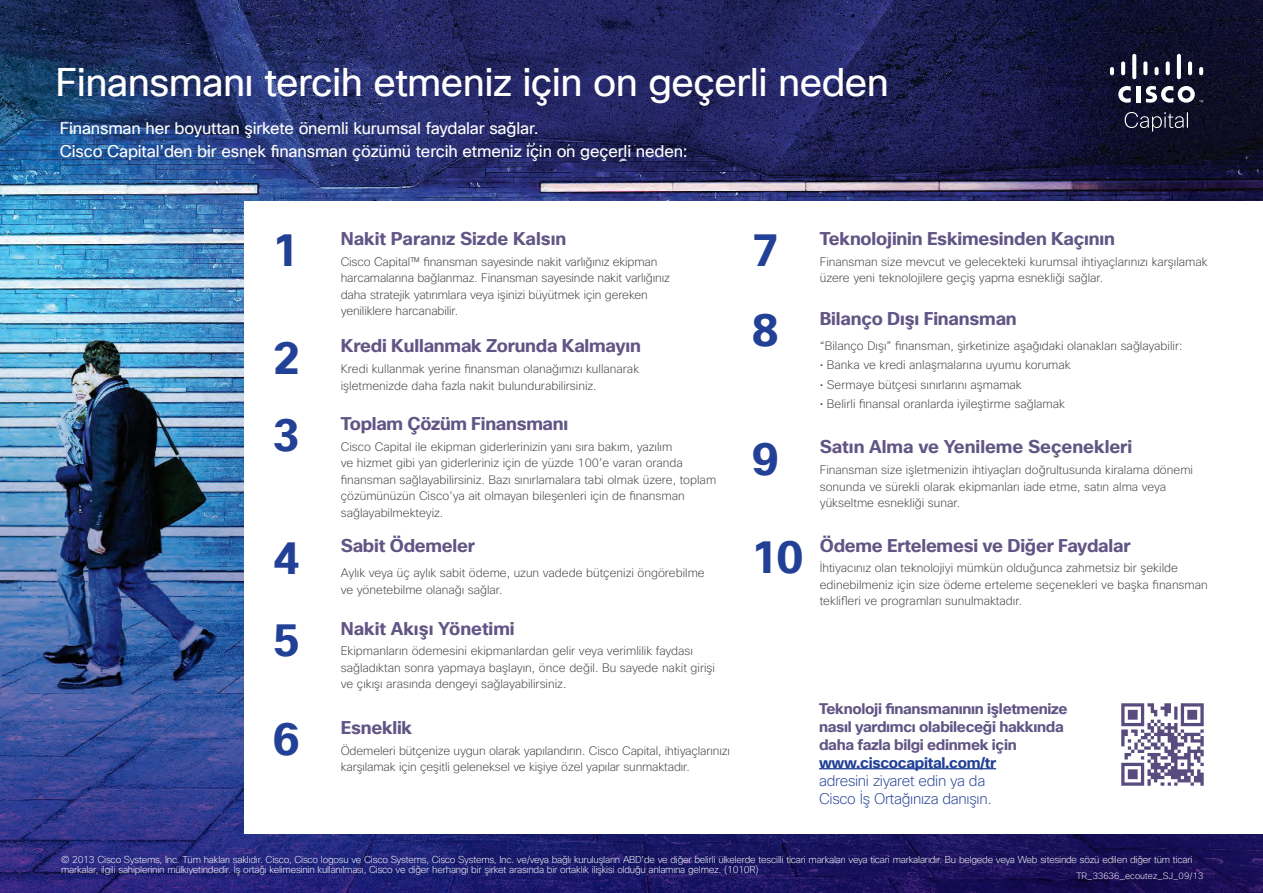
<style>
.page{position:relative;width:1263px;height:893px;background:#fff}
.page>*{position:absolute;margin:0;border:0;box-sizing:border-box;transform-origin:0 0}
.t1{font:700 45px "Cisco Sans TT";color:#224196}
.t2{font:39px "Cisco Sans TT";letter-spacing:-.015em;color:#fff}
.t3{font:700 18px "Cisco Sans";letter-spacing:-.01em;color:#615585}
.t4{font:16.5px "Cisco Sans TT";letter-spacing:-.01em;color:#fff}
.t5{font:700 15px/18px "Cisco Sans TT";letter-spacing:-.02em;color:#615585}
.t6{font:200 12px/16.5px "Cisco Sans";color:#3e3e3f}
.t7{font:200 9.75px/10.5px "Cisco Sans TT";letter-spacing:-.025em;color:#fff}
.t8{font:200 9px "Cisco Sans TT";color:#fff}
.s1{color:#224196}
.s2{font-weight:200;color:#224196}
</style>
<div class="page">
<img style="left:0;top:0;width:1263px;height:893px">
<svg style="left:1125px;top:112px;width:63px;height:20px"></svg>
<hr style="left:1136px;top:86px;width:4px;height:16px;background:#fff">
<svg style="left:1118px;top:86px;width:13px;height:17px"></svg>
<svg style="left:1110px;top:67px;width:4px;height:8px"></svg>
<svg style="left:1121px;top:61px;width:4px;height:14px"></svg>
<svg style="left:1132px;top:54px;width:4px;height:25px"></svg>
<svg style="left:1143px;top:61px;width:4px;height:14px"></svg>
<svg style="left:1154px;top:67px;width:4px;height:8px"></svg>
<svg style="left:1166px;top:61px;width:4px;height:14px"></svg>
<svg style="left:1177px;top:54px;width:4px;height:25px"></svg>
<hr style="left:1188px;top:61px;width:4px;height:14px;background:#fff;border-radius:2px">
<svg style="left:1199px;top:67px;width:4px;height:8px"></svg>
<svg style="left:1146px;top:86px;width:57px;height:17px"></svg>
<div style="left:244px;top:201px;width:1019px;height:632px;background:#fff"></div>
<hr style="left:819px;top:768px;width:177px;height:1px;background:#224196">
<img style="left:1121px;top:703px;width:83px;height:83px">
<p class="t2" style="left:55px;top:58px;width:835px">Finansmanı tercih etmeniz için on geçerli neden</p>
<p class="t4" style="left:60px;top:118px;width:480px">Finansman her boyuttan şirkete önemli kurumsal faydalar sağlar.</p>
<p class="t4" style="left:60px;top:141px;width:629px">Cisco Capital’den bir esnek finansman çözümü tercih etmeniz için on geçerli neden:</p>
<p class="t1" style="left:273px;top:222px;width:28px">1</p>
<p class="t3" style="left:341px;top:227px;width:227px">Nakit Paranız Sizde Kalsın</p>
<p class="t6" style="left:341px;top:253px;width:331px">Cisco Capital™ finansman sayesinde nakit varlığınız ekipman harcamalarına bağlanmaz. Finansman sayesinde nakit varlığınız daha stratejik yatırımlara veya işinizi büyütmek için gereken yeniliklere harcanabilir.</p>
<p class="t1" style="left:273px;top:329px;width:28px">2</p>
<p class="t3" style="left:341px;top:335px;width:302px">Kredi Kullanmak Zorunda Kalmayın</p>
<p class="t6" style="left:341px;top:360px;width:300px">Kredi kullanmak yerine finansman olanağımızı kullanarak işletmenizde daha fazla nakit bulundurabilirsiniz.</p>
<p class="t1" style="left:273px;top:407px;width:28px">3</p>
<p class="t3" style="left:341px;top:412px;width:229px">Toplam Çözüm Finansmanı</p>
<p class="t6" style="left:341px;top:438px;width:377px">Cisco Capital ile ekipman giderlerinizin yanı sıra bakım, yazılım<br>ve hizmet gibi yan giderleriniz için de yüzde 100’e varan oranda finansman sağlayabilirsiniz. Bazı sınırlamalara tabi olmak üzere, toplam çözümünüzün Cisco’ya ait olmayan bileşenleri için de finansman sağlayabilmekteyiz.</p>
<p class="t1" style="left:273px;top:529px;width:28px">4</p>
<p class="t3" style="left:341px;top:534px;width:136px">Sabit Ödemeler</p>
<p class="t6" style="left:341px;top:565px;width:365px">Aylık veya üç aylık sabit ödeme, uzun vadede bütçenizi öngörebilme ve yönetebilme olanağı sağlar.</p>
<p class="t1" style="left:273px;top:612px;width:28px">5</p>
<p class="t3" style="left:341px;top:617px;width:176px">Nakit Akışı Yönetimi</p>
<p class="t6" style="left:341px;top:643px;width:376px">Ekipmanların ödemesini ekipmanlardan gelir veya verimlilik faydası sağladıktan sonra yapmaya başlayın, önce değil. Bu sayede nakit girişi ve çıkışı arasında dengeyi sağlayabilirsiniz.</p>
<p class="t1" style="left:273px;top:711px;width:28px">6</p>
<p class="t3" style="left:341px;top:716px;width:73px">Esneklik</p>
<p class="t6" style="left:341px;top:742px;width:391px">Ödemeleri bütçenize uygun olarak yapılandırın. Cisco Capital, ihtiyaçlarınızı karşılamak için çeşitli geleneksel ve kişiye özel yapılar sunmaktadır.</p>
<p class="t1" style="left:752px;top:222px;width:28px">7</p>
<p class="t3" style="left:820px;top:227px;width:297px">Teknolojinin Eskimesinden Kaçının</p>
<p class="t6" style="left:820px;top:253px;width:389px">Finansman size mevcut ve gelecekteki kurumsal ihtiyaçlarınızı karşılamak üzere yeni teknolojilere geçiş yapma esnekliği sağlar.</p>
<p class="t1" style="left:752px;top:302px;width:28px">8</p>
<p class="t3" style="left:820px;top:307px;width:198px">Bilanço Dışı Finansman</p>
<p class="t6" style="left:820px;top:337px;width:364px">“Bilanço Dışı” finansman, şirketinize aşağıdaki olanakları sağlayabilir:</p>
<p class="t6" style="left:820px;top:357px;width:252px">• Banka ve kredi anlaşmalarına uyumu korumak</p>
<p class="t6" style="left:820px;top:376px;width:204px">• Sermaye bütçesi sınırlarını aşmamak</p>
<p class="t6" style="left:820px;top:396px;width:247px">• Belirli finansal oranlarda iyileştirme sağlamak</p>
<p class="t1" style="left:752px;top:430px;width:28px">9</p>
<p class="t3" style="left:820px;top:436px;width:314px">Satın Alma ve Yenileme Seçenekleri</p>
<p class="t6" style="left:820px;top:461px;width:375px">Finansman size işletmenizin ihtiyaçları doğrultusunda kiralama dönemi sonunda ve sürekli olarak ekipmanları iade etme, satın alma veya yükseltme esnekliği sunar.</p>
<p class="t1" style="left:752px;top:529px;width:53px">10</p>
<p class="t3" style="left:820px;top:534px;width:312px">Ödeme Ertelemesi ve Diğer Faydalar</p>
<p class="t6" style="left:820px;top:560px;width:390px">İhtiyacınız olan teknolojiyi mümkün olduğunca zahmetsiz bir şekilde edinebilmeniz için size ödeme erteleme seçenekleri ve başka finansman teklifleri ve programları sunulmaktadır.</p>
<p class="t5" style="left:819px;top:700px;width:250px">Teknoloji finansmanının işletmenize nasıl yardımcı olabileceği hakkında daha fazla bilgi edinmek için <span class="s1">www.ciscocapital.com/tr<br></span><span class="s2">adresini ziyaret edin ya da<br>Cisco İş Ortağınıza danışın.</span></p>
<p class="t7" style="left:61px;top:854px;width:1133px">© 2013 Cisco Systems, Inc. Tüm hakları saklıdır. Cisco, Cisco logosu ve Cisco Systems, Cisco Systems, Inc. ve/veya bağlı kuruluşların ABD’de ve diğer belirli ülkelerde tescilli ticari markaları veya ticari markalarıdır. Bu belgede veya Web sitesinde sözü edilen diğer tüm ticari markalar, ilgili sahiplerinin mülkiyetindedir. İş ortağı kelimesinin kullanılması, Cisco ve diğer herhangi bir şirket arasında bir ortaklık ilişkisi olduğu anlamına gelmez. (1010R)</p>
<p class="t8" style="left:1076px;top:870px;width:129px">TR_33636_ecoutez_SJ_09/13</p>
</div>
